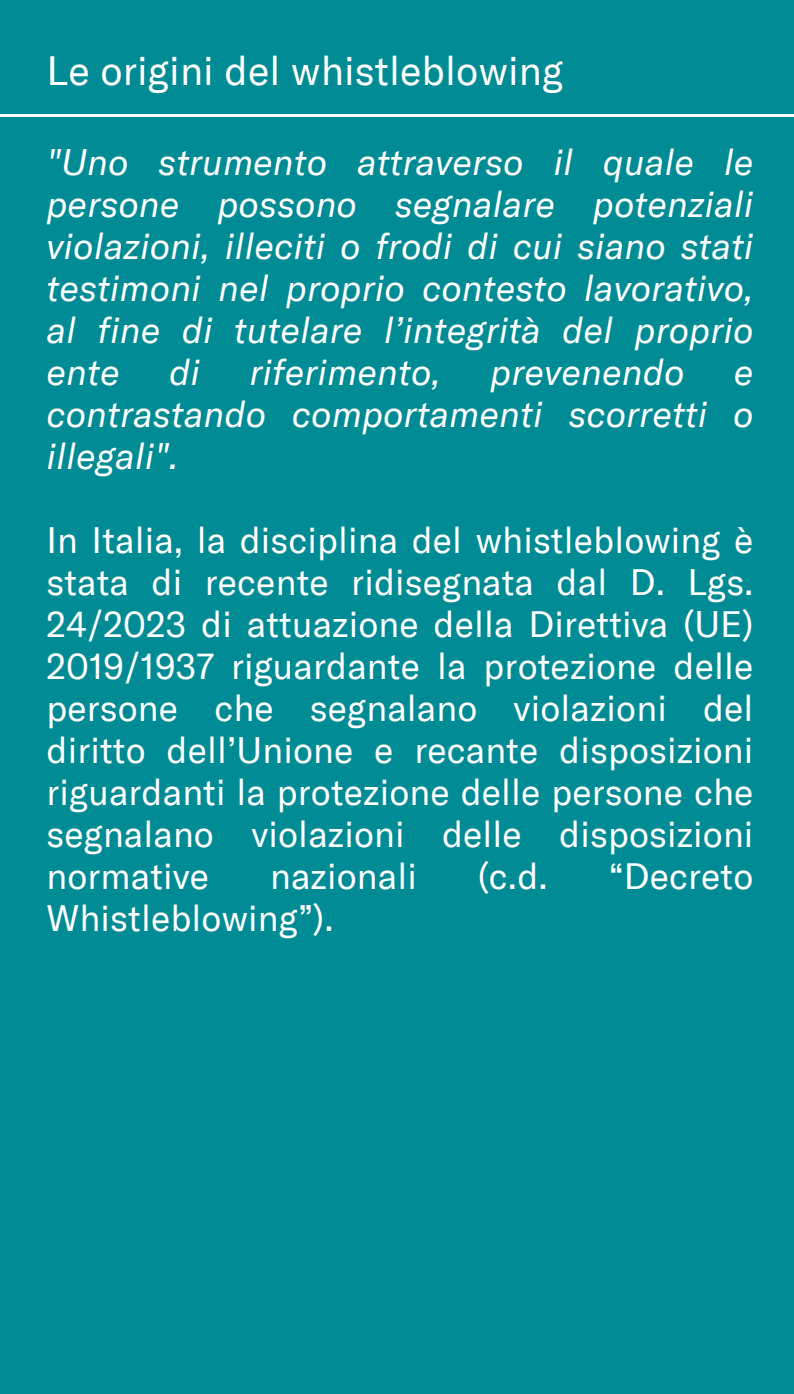
<style>
.page{position:relative;width:794px;height:1394px;background:#fff}
.page>*{position:absolute;margin:0;border:0;box-sizing:border-box;transform-origin:0 0}
.t1{font:40px "GT America";letter-spacing:.005em;color:#fff}
.t2{font:36px/42px "GT America";letter-spacing:.005em;color:#fff;text-align:justify}
.t3{font:italic 36px/42px "GT America";letter-spacing:.005em;color:#fff;text-align:justify}
</style>
<div class="page">
<div style="left:0;top:0;width:794px;height:1393px;background:#008b95"></div>
<hr style="left:0;top:115px;width:794px;height:2px;background:#fff">
<h1 class="t1" style="left:46px;top:45px;width:518px">Le origini del whistleblowing</h1>
<p class="t3" style="left:46px;top:140px;width:708px">"Uno strumento attraverso il quale le persone possono segnalare potenziali violazioni, illeciti o frodi di cui siano stati testimoni nel proprio contesto lavorativo, al fine di tutelare l’integrità del proprio ente</p>
<p class="t3" style="left:169px;top:350px;width:32px">di</p>
<p class="t3" style="left:249px;top:350px;width:193px">riferimento,</p>
<p class="t3" style="left:490px;top:350px;width:196px">prevenendo</p>
<p class="t3" style="left:46px;top:350px;width:708px;text-indent:687px">e contrastando comportamenti scorretti o illegali".</p>
<p class="t2" style="left:46px;top:518px;width:708px">In Italia, la disciplina del whistleblowing è stata di recente ridisegnata dal D. Lgs.<br>24/2023 di attuazione della Direttiva (UE)<br>2019/1937 riguardante la protezione delle persone che segnalano violazioni del diritto dell’Unione e recante disposizioni riguardanti la protezione delle persone che segnalano violazioni delle disposizioni normative</p>
<p class="t2" style="left:270px;top:854px;width:148px">nazionali</p>
<p class="t2" style="left:478px;top:854px;width:71px">(c.d.</p>
<p class="t2" style="left:608px;top:854px;width:146px">“Decreto</p>
<p class="t2" style="left:46px;top:896px;width:288px">Whistleblowing”).</p>
</div>
